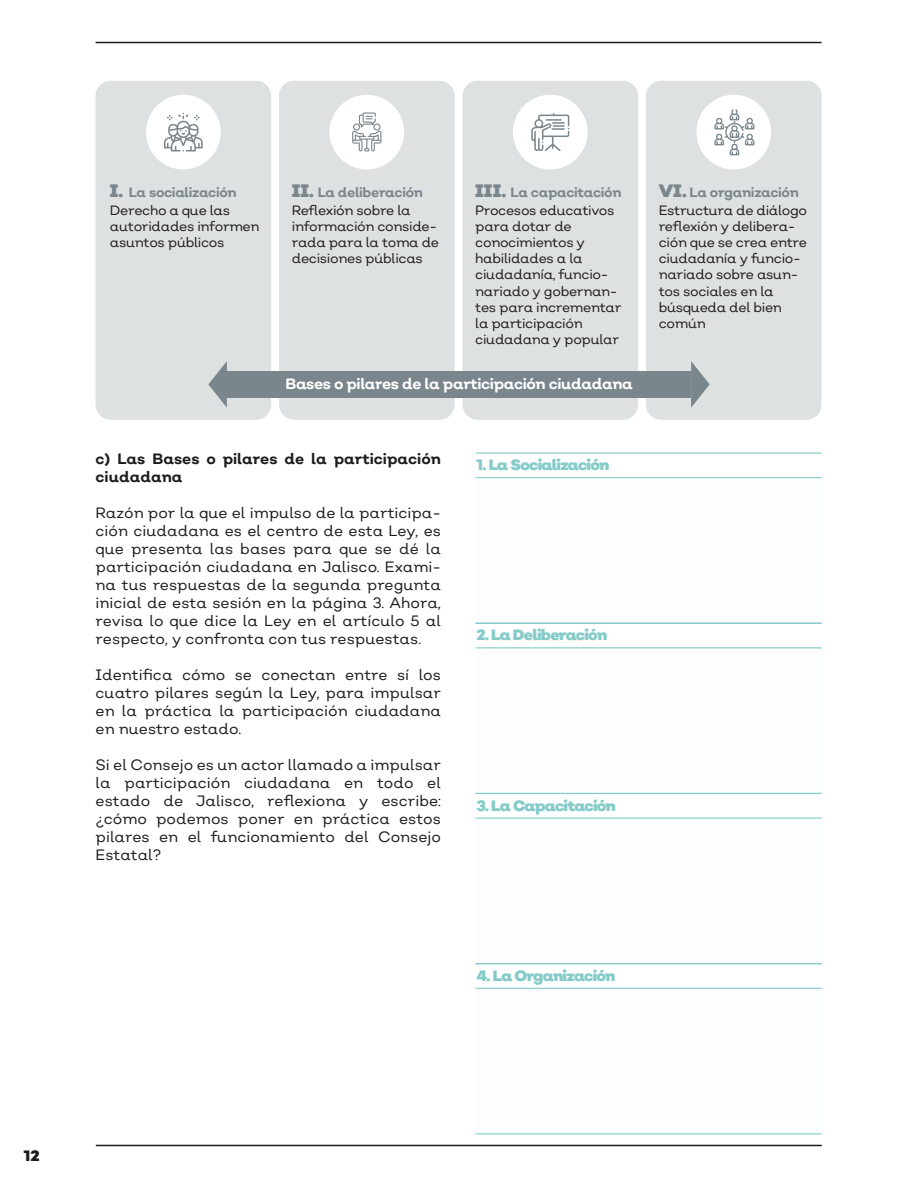
<style>
.page{position:relative;width:918px;height:1188px;background:#fff}
.page>*{position:absolute;margin:0;border:0;box-sizing:border-box;transform-origin:0 0}
.t1{font:900 18px "Nutmeg";color:#7b868c}
.t2{font:15px/18px "Nutmeg";color:#1d1d1b;text-align:justify}
.t3{font:900 15px "Nutmeg";letter-spacing:-.05em;color:#84cbc9}
.t4{font:700 15px/18px "Nutmeg";color:#1d1d1b}
.t5{font:700 15px "Nutmeg";letter-spacing:-.025em;color:#fff}
.t6{font:900 15px "Nutmeg";color:#1d1d1b}
.t7{font:13.5px/16.2px "Nutmeg";letter-spacing:-.025em;color:#1d1d1b}
.t8{font:700 13.5px "Nutmeg";letter-spacing:-.025em;color:#7b868c}
.s1{font-weight:900;font-size:18px}
</style>
<div class="page">
<hr style="left:96px;top:1145px;width:726px;height:1px;background:#1d1d1b">
<hr style="left:96px;top:42px;width:726px;height:1px;background:#1d1d1b">
<div style="left:96px;top:81px;width:175px;height:339px;background:#dee1e2;border-radius:15px"></div>
<div style="left:279px;top:81px;width:176px;height:339px;background:#dee1e2;border-radius:15px"></div>
<div style="left:462px;top:81px;width:176px;height:339px;background:#dee1e2;border-radius:15px"></div>
<div style="left:646px;top:81px;width:176px;height:339px;background:#dee1e2;border-radius:15px"></div>
<div style="left:475px;top:478px;width:347px;height:145px;background:#fbfdfe"></div>
<hr style="left:475px;top:452px;width:347px;height:2px;background:#84cbc9">
<hr style="left:475px;top:477px;width:347px;height:1px;background:#84cbc9">
<div style="left:475px;top:648px;width:347px;height:145px;background:#fbfdfe"></div>
<hr style="left:475px;top:623px;width:347px;height:1px;background:#84cbc9">
<hr style="left:475px;top:647px;width:347px;height:1px;background:#84cbc9">
<div style="left:475px;top:818px;width:347px;height:146px;background:#fbfdfe"></div>
<hr style="left:475px;top:793px;width:347px;height:1px;background:#84cbc9">
<hr style="left:475px;top:818px;width:347px;height:1px;background:#84cbc9">
<div style="left:475px;top:988px;width:347px;height:146px;background:#fbfdfe"></div>
<hr style="left:475px;top:963px;width:347px;height:1px;background:#84cbc9">
<hr style="left:475px;top:988px;width:347px;height:1px;background:#84cbc9">
<hr style="left:475px;top:1133px;width:347px;height:1px;background:#84cbc9">
<div style="left:227px;top:371px;width:464px;height:27px;background:#7b868c"></div>
<svg style="left:208px;top:361px;width:19px;height:47px"></svg>
<svg style="left:691px;top:361px;width:19px;height:47px"></svg>
<div style="left:146px;top:95px;width:75px;height:74px;background:#fff;border-radius:50%"></div>
<div style="left:329px;top:95px;width:75px;height:74px;background:#fff;border-radius:50%"></div>
<div style="left:513px;top:95px;width:75px;height:74px;background:#fff;border-radius:50%"></div>
<div style="left:696px;top:95px;width:75px;height:74px;background:#fff;border-radius:50%"></div>
<svg style="left:164px;top:113px;width:39px;height:38px"></svg>
<svg style="left:352px;top:112px;width:29px;height:40px"></svg>
<svg style="left:531px;top:113px;width:38px;height:38px"></svg>
<svg style="left:714px;top:109px;width:41px;height:46px"></svg>
<p class="t1" style="left:110px;top:179px;width:15px">I.</p>
<p class="t8" style="left:129px;top:184px;width:110px">La socialización</p>
<p class="t8" style="left:292px;top:184px;width:133px"><span class="s1">II.</span> La deliberación</p>
<p class="t8" style="left:475px;top:184px;width:148px"><span class="s1">III.</span> La capacitación</p>
<p class="t7" style="left:110px;top:201px;width:151px">Derecho a que las autoridades informen asuntos públicos</p>
<p class="t7" style="left:292px;top:201px;width:149px">Reflexión sobre la información conside&shy;rada para la toma de decisiones públicas</p>
<p class="t7" style="left:475px;top:201px;width:148px">Procesos educativos para dotar de conocimientos y habilidades a la ciudadanía, funcio&shy;nariado y gobernan&shy;tes para incrementar la participación ciudadana y popular</p>
<p class="t5" style="left:285px;top:374px;width:349px">Bases o pilares de la participación ciudadana</p>
<p class="t4" style="left:96px;top:450px;width:347px">c) Las Bases o pilares de la participación ciudadana</p>
<p class="t2" style="left:96px;top:504px;width:347px">Razón por la que el impulso de la participa&shy;ción ciudadana es el centro de esta Ley, es que presenta las bases para que se dé la participación ciudadana en Jalisco. Exami&shy;na tus respuestas de la segunda pregunta inicial de esta sesión en la página 3. Ahora, revisa lo que dice la Ley en el artículo 5 al respecto, y confronta con tus respuestas.</p>
<p class="t2" style="left:96px;top:666px;width:347px">Identifica cómo se conectan entre sí los cuatro pilares según la Ley, para impulsar en la práctica la participación ciudadana en nuestro estado.</p>
<p class="t2" style="left:96px;top:756px;width:347px">Si el Consejo es un actor llamado a impulsar la participación ciudadana en todo el estado de Jalisco, reflexiona y escribe: ¿cómo podemos poner en práctica estos pilares en el funcionamiento del Consejo Estatal?</p>
<p class="t3" style="left:477px;top:455px;width:134px">1. La Socialización</p>
<p class="t3" style="left:477px;top:625px;width:132px">2. La Deliberación</p>
<p class="t3" style="left:477px;top:795px;width:141px">3. La Capacitación</p>
<p class="t8" style="left:659px;top:184px;width:142px"><span class="s1">VI.</span> La organización</p>
<p class="t7" style="left:659px;top:201px;width:150px">Estructura de diálogo reflexión y delibera&shy;ción que se crea entre ciudadanía y funcio&shy;nariado sobre asun&shy;tos sociales en la búsqueda del bien común</p>
<p class="t3" style="left:477px;top:966px;width:140px">4. La Organización</p>
<p class="t6" style="left:24px;top:1145px;width:17px">12</p>
</div>
